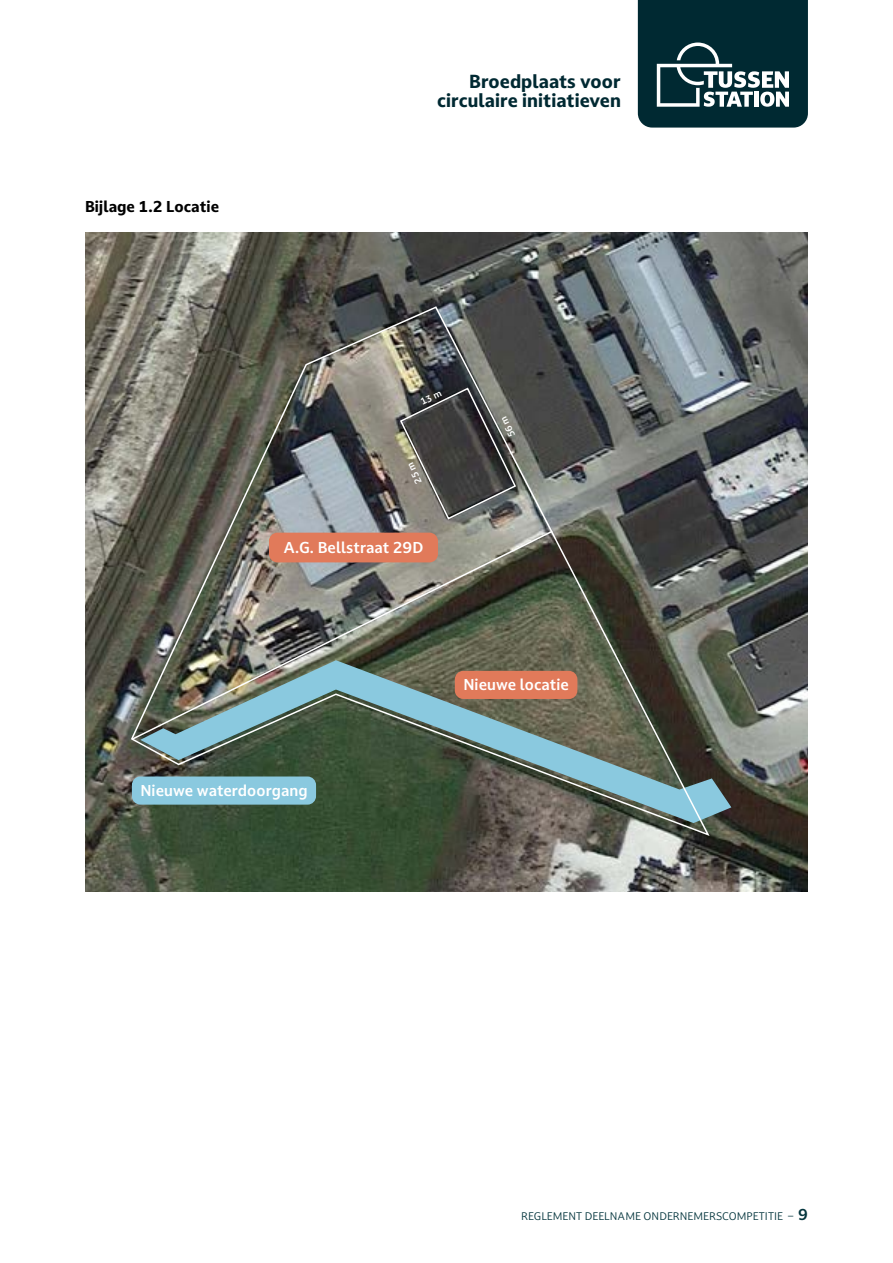
<style>
.page{position:relative;width:893px;height:1263px;background:#fff}
.page>*{position:absolute;margin:0;border:0;box-sizing:border-box;transform-origin:0 0}
.t1{font:18px/18.9px "Darkmode Darkmode On X Bold";color:#002932;text-align:right}
.t2{font:700 15px "Darkmode Darkmode On";color:#fff}
.t3{font:15px "Darkmode Darkmode On X Bold";color:#000}
.t4{font:10.5px "Darkmode Darkmode On";color:#04353d}
.s1{font-weight:700;font-size:15px}
</style>
<div class="page">
<img style="left:85px;top:233px;width:723px;height:659px">
<svg style="left:711px;top:660px;width:20px;height:163px;background:#636e65"></svg>
<svg style="left:130px;top:305px;width:581px;height:532px;background:#60665e"></svg>
<div style="left:132px;top:776px;width:184px;height:29px;background:#8ac9df;border-radius:9px"></div>
<div style="left:455px;top:671px;width:122px;height:28px;background:#e17a5a;border-radius:9px"></div>
<img style="left:130px;top:529px;width:424px;height:212px">
<svg style="left:638px;top:0;width:170px;height:128px;background:#21444c"></svg>
<svg style="left:399px;top:387px;width:118px;height:133px;background:#5a5956"></svg>
<p class="t3" style="left:85px;top:196px;width:136px">Bijlage 1.2 Locatie</p>
<p class="t1" style="left:437px;top:71px;width:185px">Broedplaats voor circulaire initiatieven</p>
<p class="t2" style="left:283px;top:537px;width:141px">A.G. Bellstraat 29D</p>
<p class="t2" style="left:140px;top:780px;width:169px">Nieuwe waterdoorgang</p>
<p class="t2" style="left:463px;top:675px;width:107px">Nieuwe locatie</p>
<p class="t4" style="left:521px;top:1209px;width:288px">REGLEMENT DEELNAME ONDERNEMERSCOMPETITIE – <span class="s1">9</span></p>
</div>
